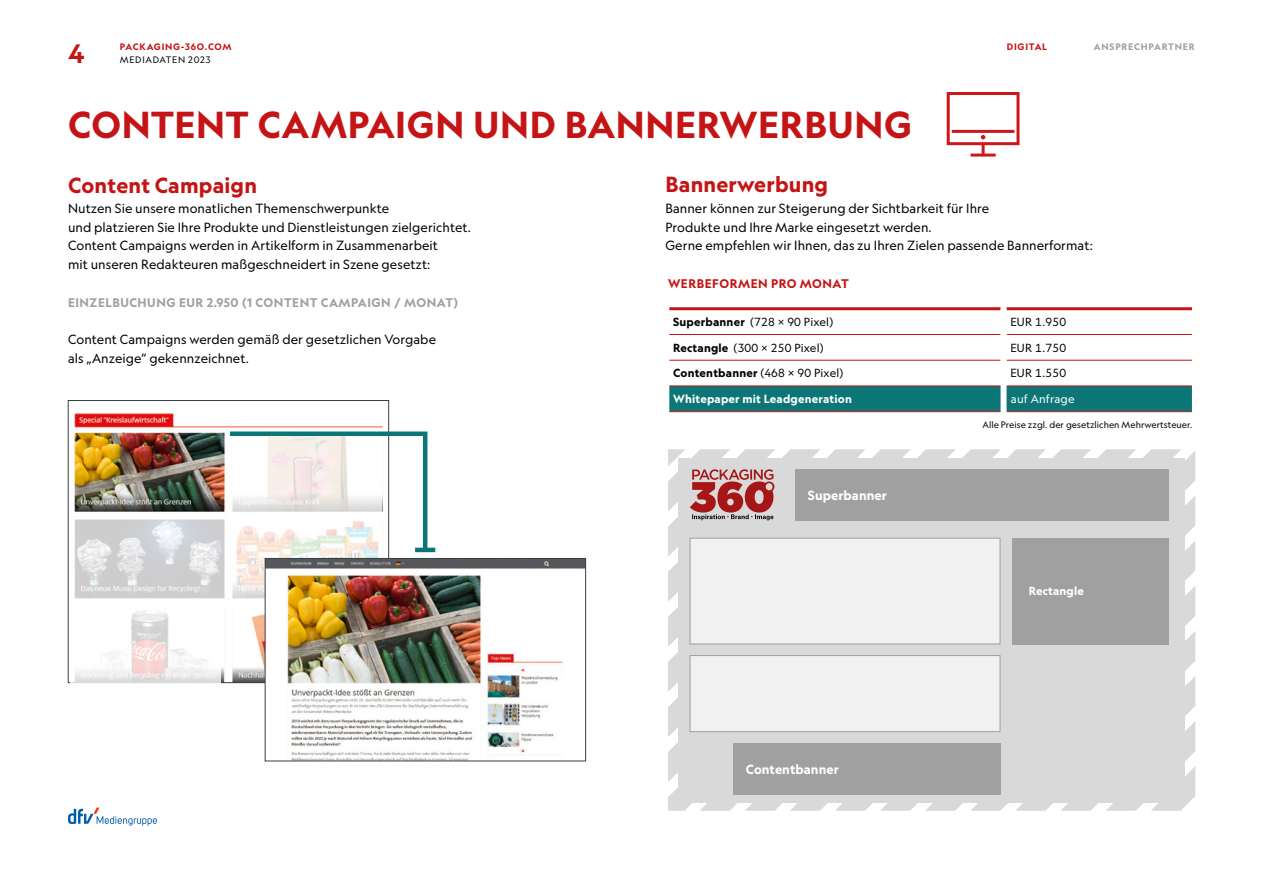
<style>
.page{position:relative;width:1263px;height:893px;background:#fff}
.page>*{position:absolute;margin:0;border:0;box-sizing:border-box;transform-origin:0 0}
.t1{font:700 36px "Geograph";letter-spacing:.02em;color:#c51415}
.t2{font:700 25.5px "Geograph";color:#c51415}
.t3{font:700 21px "Geograph";letter-spacing:.01em;color:#c51415}
.t4{font:12.75px/18.8px "Geograph";letter-spacing:.005em;color:#000}
.t5{font:700 12.75px "Geograph";letter-spacing:.005em;color:#fff}
.t6{font:700 12px "Geograph";letter-spacing:.045em;color:#a0a0a0}
.t7{font:700 12px "Geograph";letter-spacing:.045em;color:#c51415}
.t8{font:11.25px "Geograph";letter-spacing:.015em;color:#000}
.t9{font:700 11.25px "Geograph";letter-spacing:.015em;color:#fff}
.t10{font:700 11.25px "Geograph";letter-spacing:.015em;color:#000}
.t11{font:11.25px "Geograph";letter-spacing:.015em;color:#fff}
.t12{font:9px "Geograph";letter-spacing:.005em;color:#000}
.t13{font:700 9px "Geograph";letter-spacing:.085em;color:#c51415}
.t14{font:700 9px "Geograph";letter-spacing:.085em;color:#a0a0a0}
.t15{font:9px "Geograph";letter-spacing:.075em;color:#000}
.s1{font-weight:700}
.s2{font-weight:400}
</style>
<div class="page">
<div style="left:669px;top:387px;width:523px;height:24px;background:#0c7676"></div>
<hr style="left:669px;top:334px;width:331px;height:1px;background:#c51415">
<hr style="left:1006px;top:334px;width:186px;height:1px;background:#c51415">
<hr style="left:669px;top:360px;width:331px;height:1px;background:#c51415">
<hr style="left:1006px;top:360px;width:186px;height:1px;background:#c51415">
<hr style="left:669px;top:386px;width:331px;height:1px;background:#c51415">
<hr style="left:1006px;top:386px;width:186px;height:1px;background:#c51415">
<hr style="left:669px;top:411px;width:331px;height:1px;background:#c51415">
<hr style="left:1006px;top:411px;width:186px;height:1px;background:#c51415">
<hr style="left:669px;top:307px;width:331px;height:3px;background:#c51415">
<hr style="left:1006px;top:307px;width:186px;height:3px;background:#c51415">
<div style="left:1000px;top:386px;width:6px;height:26px;background:#fff"></div>
<svg style="left:790px;top:449px;width:391px;height:362px;fill:#d9d9d9"></svg>
<svg style="left:1015px;top:631px;width:180px;height:180px"></svg>
<div style="left:679px;top:458px;width:506px;height:344px;background:#d9d9d9"></div>
<div style="left:795px;top:470px;width:374px;height:51px;background:#a0a0a0"></div>
<div style="left:690px;top:538px;width:310px;height:106px;background:#f1f1f1;border:1px solid #a0a0a0"></div>
<div style="left:690px;top:655px;width:310px;height:77px;background:#f1f1f1;border:1px solid #a0a0a0"></div>
<div style="left:1012px;top:538px;width:157px;height:106px;background:#a0a0a0"></div>
<svg style="left:668px;top:449px;width:205px;height:219px"></svg>
<img style="left:74px;top:413px;width:310px;height:268px">
<svg style="left:74px;top:515px;width:151px;height:87px;background:#dadadc"></svg>
<svg style="left:230px;top:554px;width:151px;height:45px"></svg>
<svg style="left:70px;top:601px;width:151px;height:82px"></svg>
<img style="left:267px;top:560px;width:317px;height:199px">
<div style="left:265px;top:558px;width:321px;height:203px;border:1px solid #354246"></div>
<svg style="left:225px;top:429px;width:205px;height:125px"></svg>
<hr style="left:415px;top:548px;width:20px;height:4px;background:#0c7676">
<div style="left:947px;top:92px;width:72px;height:53px;border:3px solid #cd171a"></div>
<hr style="left:952px;top:130px;width:62px;height:3px;background:#cd171a">
<hr style="left:970px;top:154px;width:26px;height:3px;background:#cd171a">
<svg style="left:981px;top:135px;width:4px;height:19px"></svg>
<svg style="left:68px;top:807px;width:89px;height:18px"></svg>
<div style="left:733px;top:744px;width:267px;height:51px;background:#a0a0a0"></div>
<h2 class="t2" style="left:68px;top:37px;width:18px">4</h2>
<p class="t13" style="left:120px;top:40px;width:113px">PACKAGING-36O.COM</p>
<p class="t15" style="left:120px;top:54px;width:92px">MEDIADATEN 2023</p>
<p class="t13" style="left:1007px;top:40px;width:42px">DIGITAL</p>
<p class="t14" style="left:1094px;top:40px;width:103px">ANSPRECHPARTNER</p>
<h1 class="t1" style="left:68px;top:102px;width:845px">CONTENT CAMPAIGN UND BANNERWERBUNG</h1>
<h3 class="t3" style="left:665px;top:170px;width:164px">Bannerwerbung</h3>
<p class="t4" style="left:665px;top:199px;width:429px">Banner können zur Steigerung der Sichtbarkeit für Ihre<br>Produkte und Ihre Marke eingesetzt werden.<br>Gerne empfehlen wir Ihnen, das zu Ihren Zielen passende Bannerformat:</p>
<h3 class="t3" style="left:68px;top:171px;width:191px">Content Campaign</h3>
<p class="t4" style="left:68px;top:199px;width:405px">Nutzen Sie unsere monatlichen Themenschwerpunkte<br>und platzieren Sie Ihre Produkte und Dienstleistungen zielgerichtet.<br>Content Campaigns werden in Artikelform in Zusammenarbeit<br>mit unseren Redakteuren maßgeschneidert in Szene gesetzt:</p>
<p class="t6" style="left:68px;top:294px;width:392px">EINZELBUCHUNG EUR 2.950 (1 CONTENT CAMPAIGN / MONAT)</p>
<p class="t4" style="left:68px;top:330px;width:370px">Content Campaigns werden gemäß der gesetzlichen Vorgabe als „Anzeige“ gekennzeichnet.</p>
<p class="t7" style="left:668px;top:276px;width:182px">WERBEFORMEN PRO MONAT</p>
<p class="t8" style="left:673px;top:315px;width:162px"><span class="s1">Superbanner</span> (728 x 90 Pixel)</p>
<p class="t8" style="left:1010px;top:315px;width:57px">EUR 1.950</p>
<p class="t8" style="left:673px;top:341px;width:152px"><span class="s1">Rectangle</span> (300 x 250 Pixel)</p>
<p class="t8" style="left:1010px;top:341px;width:57px">EUR 1.750</p>
<p class="t10" style="left:673px;top:366px;width:172px">Contentbanner <span class="s2">(468 x 90 Pixel)</span></p>
<p class="t8" style="left:1010px;top:366px;width:57px">EUR 1.550</p>
<p class="t9" style="left:673px;top:392px;width:180px">Whitepaper mit Leadgeneration</p>
<p class="t11" style="left:1011px;top:392px;width:65px">auf Anfrage</p>
<p class="t5" style="left:808px;top:487px;width:81px">Superbanner</p>
<p class="t5" style="left:746px;top:761px;width:94px">Contentbanner</p>
<p class="t12" style="left:982px;top:419px;width:211px">Alle Preise zzgl. der gesetzlichen Mehrwertsteuer.</p>
<p class="t9" style="left:1029px;top:584px;width:57px">Rectangle</p>
</div>
